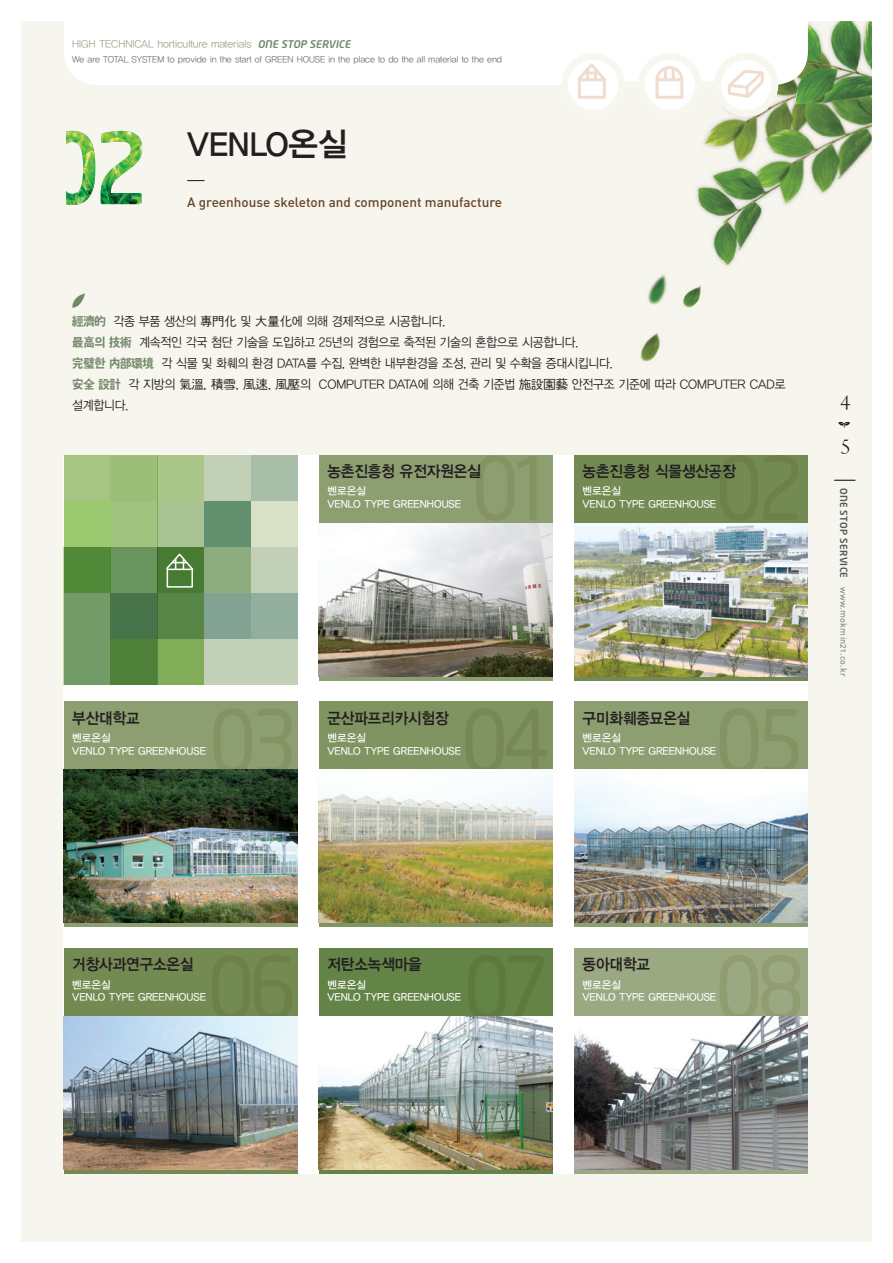
<style>
.page{position:relative;width:893px;height:1263px;background:#fff}
.page>*{position:absolute;margin:0;border:0;box-sizing:border-box;transform-origin:0 0}
.t1{font:33px "YDIYGO340";color:#231f20}
.t2{font:30px "YDIYGO310";color:#231f20}
.t3{font:22.5px/44px "Arno Pro Light Display";color:#231f20}
.t4{font:15.75px "YDIYGO340";color:#231f20;scale:.93 1}
.t5{font:500 13.5px "DIN";color:#6a4528}
.t6{font:12.75px/21px "YDIYGO320";letter-spacing:-.02em;color:#231f20;scale:.93 1}
.t7{font:10.5px/12.8px "YDIYGO330";color:#fff}
.t8{font:10.5px "YDIYGO320";color:#98a48b}
.t9{font:9px "YDIYGO320";color:#6c6d70}
.t10{font:9px "DIN Regular Alternate";letter-spacing:.03em;color:#6c6d70}
.s1{font-family:"Neo Tech";font-weight:500;font-style:italic;color:#738868}
.s2{font-family:"YDIYGO350";color:#738868}
.s3{font-family:"Neo Tech";font-weight:500;font-size:9.75px;color:#57585a}
</style>
<div class="page">
<div style="left:21px;top:21px;width:851px;height:1221px;background:#f6f5ee"></div>
<svg style="left:64px;top:21px;width:744px;height:64px"></svg>
<div style="left:607px;top:81px;width:134px;height:7px;background:#f7f6ef"></div>
<svg style="left:565px;top:56px;width:57px;height:57px"></svg>
<div style="left:561px;top:53px;width:64px;height:64px;border:7px solid #f7f6ef;border-radius:50%"></div>
<svg style="left:641px;top:56px;width:57px;height:57px"></svg>
<div style="left:638px;top:53px;width:64px;height:64px;border:7px solid #f7f6ef;border-radius:50%"></div>
<svg style="left:71px;top:293px;width:14px;height:15px"></svg>
<svg style="left:834px;top:480px;width:21px;height:1px"></svg>
<svg style="left:838px;top:422px;width:12px;height:6px"></svg>
<svg style="left:718px;top:56px;width:57px;height:57px"></svg>
<div style="left:714px;top:53px;width:64px;height:64px;border:7px solid #f7f6ef;border-radius:50%"></div>
<img style="left:66px;top:131px;width:76px;height:74px">
<svg style="left:654px;top:65px;width:31px;height:354px;background:#f1f1e9"></svg>
<svg style="left:575px;top:60px;width:36px;height:40px"></svg>
<hr style="left:584px;top:72px;width:15px;height:3px;background:#f0ddce">
<svg style="left:725px;top:68px;width:44px;height:33px"></svg>
<div style="left:34px;top:109px;width:32px;height:158px;background:#f6f5ee"></div>
<div style="left:64px;top:455px;width:744px;height:719px;background:#fff"></div>
<div style="left:319px;top:455px;width:234px;height:225px;background:#8d9f71"></div>
<div style="left:319px;top:702px;width:234px;height:225px;background:#7f9461"></div>
<div style="left:64px;top:702px;width:234px;height:225px;background:#8d9f71"></div>
<div style="left:319px;top:948px;width:234px;height:226px;background:#638347"></div>
<div style="left:64px;top:948px;width:234px;height:226px;background:#738b52"></div>
<div style="left:574px;top:455px;width:234px;height:225px;background:#738b52"></div>
<div style="left:574px;top:702px;width:234px;height:225px;background:#8d9f71"></div>
<div style="left:574px;top:948px;width:234px;height:226px;background:#9ba982"></div>
<img style="left:319px;top:523px;width:234px;height:153px">
<img style="left:319px;top:770px;width:234px;height:153px">
<img style="left:64px;top:770px;width:234px;height:153px">
<img style="left:319px;top:1016px;width:234px;height:153px">
<img style="left:64px;top:1016px;width:234px;height:153px">
<img style="left:574px;top:523px;width:234px;height:153px">
<img style="left:574px;top:770px;width:234px;height:153px">
<img style="left:574px;top:1016px;width:234px;height:153px">
<div style="left:64px;top:455px;width:234px;height:230px;background:#d8e1c5"></div>
<div style="left:64px;top:455px;width:93px;height:92px;background:#a6c583"></div>
<div style="left:64px;top:501px;width:47px;height:92px;background:#9bc96f"></div>
<svg style="left:64px;top:547px;width:47px;height:138px;background:#669557"></svg>
<div style="left:111px;top:455px;width:46px;height:46px;background:#9cbe78"></div>
<div style="left:111px;top:501px;width:46px;height:46px;background:#a2c27f"></div>
<div style="left:111px;top:547px;width:46px;height:46px;background:#6b955e"></div>
<div style="left:157px;top:455px;width:47px;height:46px;background:#abc689"></div>
<div style="left:157px;top:501px;width:94px;height:92px;background:#a9c395"></div>
<div style="left:157px;top:547px;width:47px;height:46px;background:#487b32"></div>
<div style="left:157px;top:639px;width:47px;height:46px;background:#81ac58"></div>
<div style="left:204px;top:455px;width:47px;height:46px;background:#c1d0b7"></div>
<div style="left:204px;top:501px;width:47px;height:46px;background:#639170"></div>
<svg style="left:204px;top:547px;width:47px;height:138px;background:#a7be9a"></svg>
<div style="left:251px;top:455px;width:47px;height:46px;background:#a8bea9"></div>
<div style="left:251px;top:547px;width:47px;height:46px;background:#c1d0b7"></div>
<svg style="left:111px;top:593px;width:187px;height:46px;background:#6c9270"></svg>
<div style="left:251px;top:639px;width:47px;height:46px;background:#c1d0b7"></div>
<svg style="left:166px;top:553px;width:28px;height:35px"></svg>
<div style="left:111px;top:639px;width:46px;height:46px;background:#4f8039"></div>
<svg style="left:476px;top:455px;width:60px;height:66px"></svg>
<svg style="left:720px;top:455px;width:78px;height:65px"></svg>
<p class="t8" style="left:72px;top:39px;width:280px">HIGH TECHNICAL horticulture materials <span class="s1">ONE STOP SERVICE</span></p>
<p class="t9" style="left:72px;top:54px;width:431px">We are TOTAL SYSTEM to provide in the start of GREEN HOUSE in the place to do the all material to the end</p>
<h1 class="t1" style="left:187px;top:125px;width:162px">VENLO온실</h1>
<h2 class="t2" style="left:187px;top:164px;width:19px">-</h2>
<p class="t5" style="left:187px;top:193px;width:317px">A greenhouse skeleton and component manufacture</p>
<p class="t6" style="left:72px;top:311px;width:769px"><span class="s2">經濟的</span> 각종 부품 생산의 專門化 및 大量化에 의해 경제적으로 시공합니다.<br><span class="s2">最高의 技術</span> 계속적인 각국 첨단 기술을 도입하고 25년의 경험으로 축적된 기술의 혼합으로 시공합니다.<br><span class="s2">完璧한 內部環境</span> 각 식물 및 화훼의 환경 DATA를 수집, 완벽한 내부환경을 조성, 관리 및 수확을 증대시킵니다.<br><span class="s2">安全 設計</span> 각 지방의 氣溫, 積雪, 風速, 風壓의 COMPUTER DATA에 의해 건축 기준법 施設園藝 안전구조 기준에 따라 COMPUTER CAD로 설계합니다.</p>
<p class="t4" style="left:72px;top:709px;width:74px">부산대학교</p>
<p class="t7" style="left:72px;top:732px;width:135px">벤로온실<br>VENLO TYPE GREENHOUSE</p>
<p class="t4" style="left:327px;top:462px;width:166px">농촌진흥청 유전자원온실</p>
<p class="t7" style="left:327px;top:485px;width:135px">벤로온실<br>VENLO TYPE GREENHOUSE</p>
<p class="t4" style="left:327px;top:709px;width:132px">군산파프리카시험장</p>
<p class="t7" style="left:327px;top:732px;width:135px">벤로온실<br>VENLO TYPE GREENHOUSE</p>
<p class="t4" style="left:583px;top:462px;width:166px">농촌진흥청 식물생산공장</p>
<p class="t7" style="left:583px;top:485px;width:135px">벤로온실<br>VENLO TYPE GREENHOUSE</p>
<p class="t4" style="left:583px;top:709px;width:117px">구미화훼종묘온실</p>
<p class="t7" style="left:583px;top:732px;width:135px">벤로온실<br>VENLO TYPE GREENHOUSE</p>
<h3 class="t3" style="left:840px;top:382px;width:11px">4<br>5</h3>
<p class="t10" style="left:849px;top:488px;width:190px;rotate:90deg"><span class="s3">ONE STOP SERVICE</span> www.mokmin21.co.kr</p>
<p class="t4" style="left:72px;top:955px;width:132px">거창사과연구소온실</p>
<p class="t7" style="left:72px;top:978px;width:135px">벤로온실<br>VENLO TYPE GREENHOUSE</p>
<p class="t4" style="left:327px;top:955px;width:103px">저탄소녹색마을</p>
<p class="t7" style="left:327px;top:978px;width:135px">벤로온실<br>VENLO TYPE GREENHOUSE</p>
<p class="t4" style="left:583px;top:955px;width:74px">동아대학교</p>
<p class="t7" style="left:583px;top:978px;width:135px">벤로온실<br>VENLO TYPE GREENHOUSE</p>
</div>
